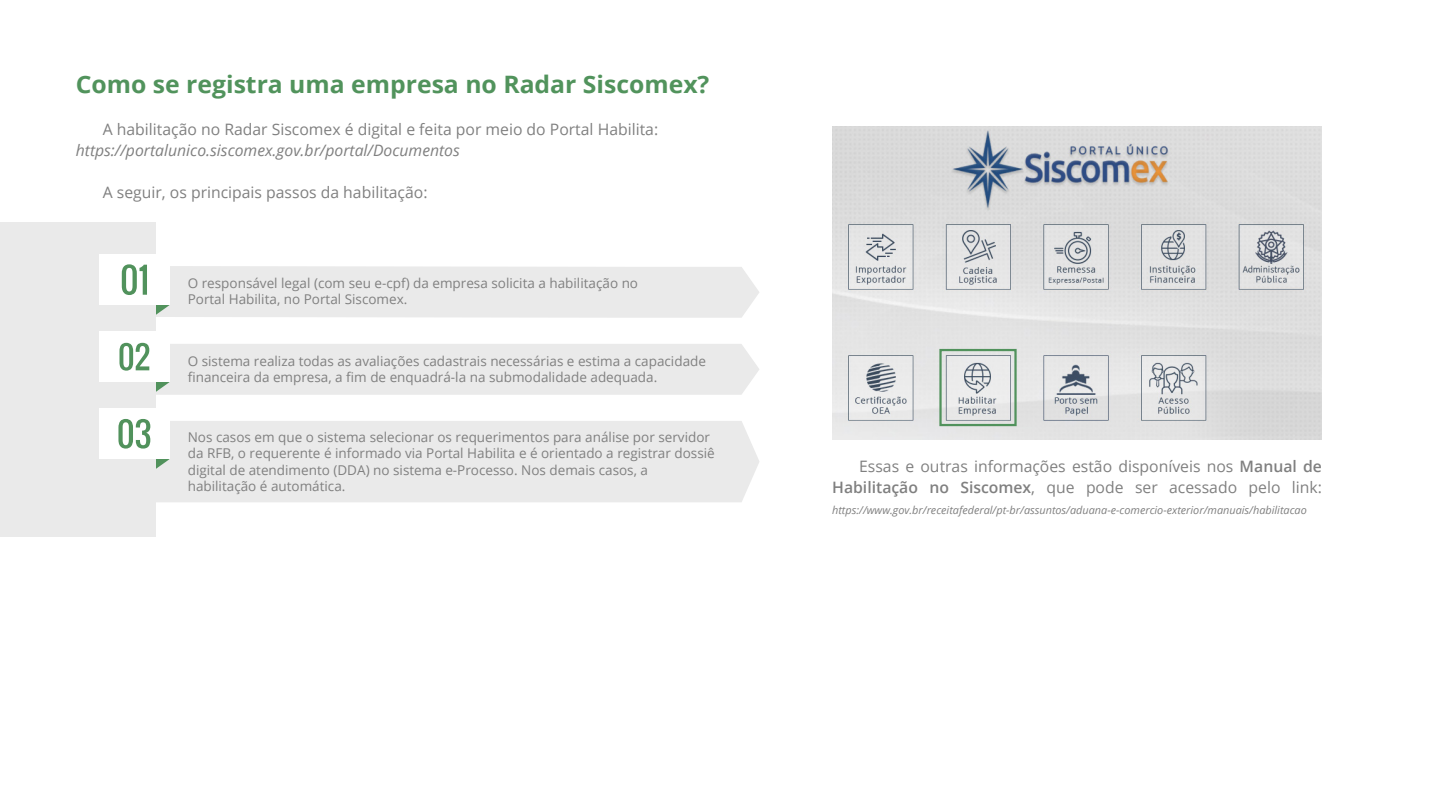
<style>
.page{position:relative;width:1440px;height:810px;background:#fff}
.page>*{position:absolute;margin:0;border:0;box-sizing:border-box;transform-origin:0 0}
.t1{font:700 24px "Open Sans";color:#51935c}
.t2{font:15.75px/21px "Open Sans";color:#808080;text-align:right}
.t3{font:italic 15.75px "Open Sans";color:#808080}
.t4{font:13.5px/16.5px "Open Sans";color:#808080}
.t5{font:italic 10.88px "Open Sans";color:#808080}
.s1{font-weight:600}
</style>
<div class="page">
<img style="left:832px;top:126px;width:490px;height:314px">
<div style="left:156px;top:421px;width:603px;height:81px;background:#eaeaea"></div>
<svg style="left:156px;top:459px;width:13px;height:13px"></svg>
<div style="left:0;top:222px;width:156px;height:315px;background:#eaeaea"></div>
<div style="left:99px;top:254px;width:70px;height:51px;background:#fff"></div>
<div style="left:99px;top:331px;width:70px;height:51px;background:#fff"></div>
<div style="left:99px;top:408px;width:70px;height:51px;background:#fff"></div>
<svg style="left:122px;top:264px;width:637px;height:54px;background:#eaebea"></svg>
<svg style="left:119px;top:343px;width:640px;height:52px;background:#eaeaea"></svg>
<svg style="left:118px;top:419px;width:32px;height:30px"></svg>
<div style="left:939px;top:349px;width:78px;height:77px;border:2px solid #51925c"></div>
<h1 class="t1" style="left:76px;top:67px;width:635px">Como se registra uma empresa no Radar Siscomex?</h1>
<p class="t2" style="left:103px;top:118px;width:557px">A habilitação no Radar Siscomex é digital e feita por meio do Portal Habilita:</p>
<p class="t3" style="left:76px;top:139px;width:386px">https://portalunico.siscomex.gov.br/portal/Documentos</p>
<p class="t2" style="left:103px;top:181px;width:326px">A seguir, os principais passos da habilitação:</p>
<p class="t4" style="left:188px;top:274px;width:452px">O responsável legal (com seu e-cpf) da empresa solicita a habilitação no<br>Portal Habilita, no Portal Siscomex.</p>
<p class="t4" style="left:188px;top:352px;width:520px">O sistema realiza todas as avaliações cadastrais necessárias e estima a capacidade financeira da empresa, a fim de enquadrá-la na submodalidade adequada.</p>
<p class="t4" style="left:188px;top:428px;width:529px">Nos casos em que o sistema selecionar os requerimentos para análise por servidor da RFB, o requerente é informado via Portal Habilita e é orientado a registrar dossiê digital de atendimento (DDA) no sistema e-Processo. Nos demais casos, a habilitação é automática.</p>
<p class="t2" style="left:832px;top:455px;width:491px">Essas e outras informações estão disponíveis nos <span class="s1">Manual de<br>Habilitação no Siscomex</span>, que pode ser acessado pelo link:</p>
<p class="t5" style="left:832px;top:502px;width:476px">https://www.gov.br/receitafederal/pt-br/assuntos/aduana-e-comercio-exterior/manuais/habilitacao</p>
</div>
